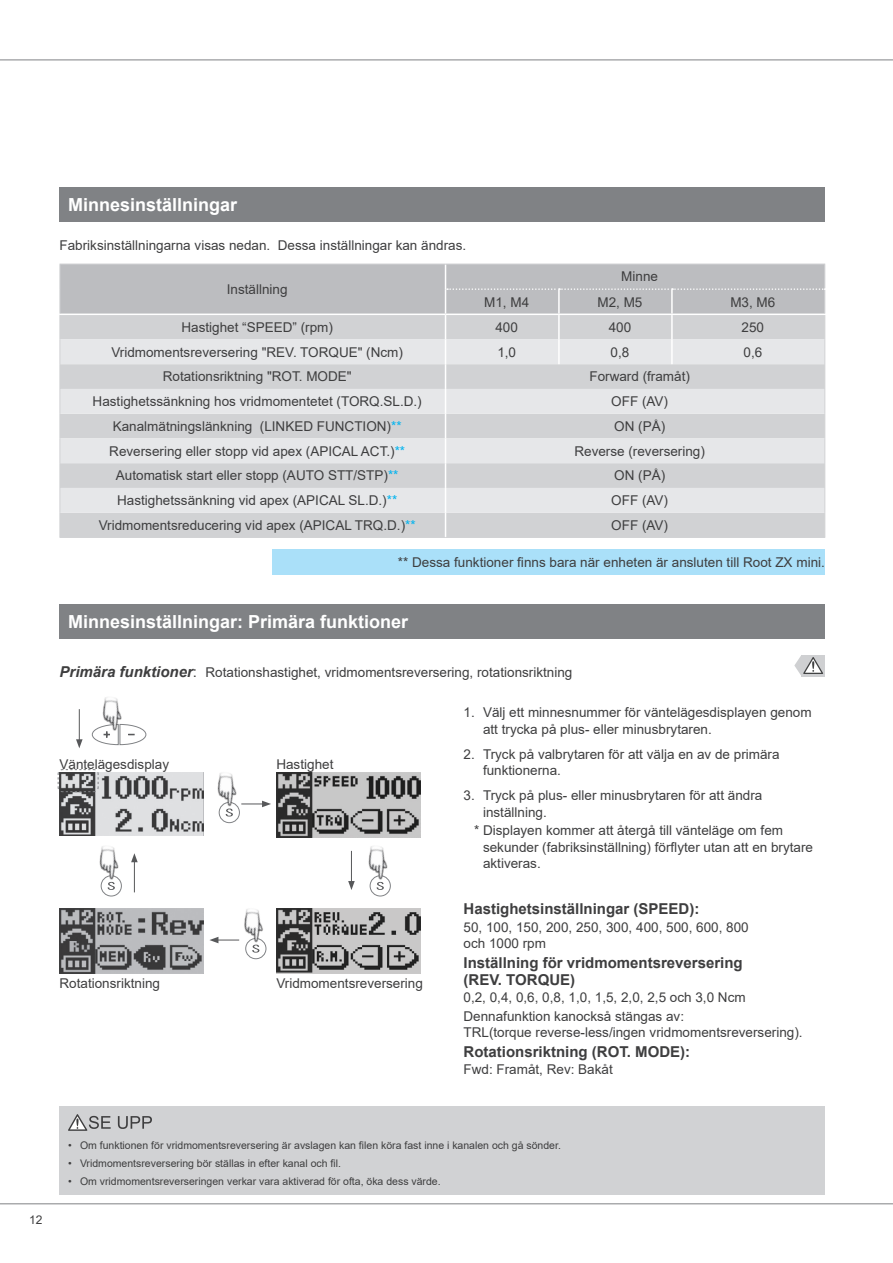
<style>
.page{position:relative;width:893px;height:1263px;background:#fff}
.page>*{position:absolute;margin:0;border:0;box-sizing:border-box;transform-origin:0 0}
.t1{font:700 18px "Arial";color:#fff}
.t2{font:700 15px/16.5px "Arial";color:#3e3e3f}
.t3{font:13.5px/16.5px "Arial";color:#3e3e3f}
.t4{font:12px "Arial";color:#3e3e3f}
.t5{font:10.5px "Arial";color:#3e3e3f}
.s1{color:#00b3ef}
.s2{font-weight:700;font-style:italic;font-size:15px}
.s3{font-size:15px}
</style>
<div class="page">
<hr style="left:0;top:1203px;width:893px;height:1px;background:#808285">
<hr style="left:0;top:60px;width:893px;height:1px;background:#808285">
<div style="left:272px;top:550px;width:553px;height:25px;background:#aae0f9"></div>
<div style="left:60px;top:1106px;width:765px;height:89px;background:#d1d2d4"></div>
<svg style="left:251px;top:801px;width:20px;height:6px"></svg>
<svg style="left:209px;top:937px;width:12px;height:6px"></svg>
<hr style="left:79px;top:709px;width:1px;height:33px;background:#57585a">
<svg style="left:76px;top:739px;width:6px;height:9px"></svg>
<hr style="left:134px;top:860px;width:1px;height:32px;background:#57585a">
<svg style="left:133px;top:853px;width:5px;height:9px"></svg>
<img style="left:276px;top:772px;width:145px;height:65px">
<img style="left:276px;top:908px;width:145px;height:65px">
<img style="left:60px;top:772px;width:144px;height:63px">
<svg style="left:97px;top:726px;width:50px;height:19px"></svg>
<img style="left:80px;top:697px;width:56px;height:44px">
<div style="left:219px;top:802px;width:21px;height:21px;border:1px solid #808285;border-radius:50%"></div>
<img style="left:195px;top:772px;width:56px;height:45px">
<div style="left:370px;top:875px;width:21px;height:21px;border:1px solid #808285;border-radius:50%"></div>
<img style="left:345px;top:832px;width:57px;height:58px">
<div style="left:245px;top:938px;width:21px;height:21px;border:1px solid #808285;border-radius:50%"></div>
<img style="left:221px;top:908px;width:56px;height:45px">
<div style="left:101px;top:875px;width:21px;height:21px;border:1px solid #808285;border-radius:50%"></div>
<img style="left:77px;top:832px;width:56px;height:58px">
<img style="left:60px;top:908px;width:144px;height:65px">
<svg style="left:58px;top:769px;width:41px;height:23px"></svg>
<div style="left:60px;top:187px;width:765px;height:34px;background:#808285"></div>
<div style="left:60px;top:604px;width:765px;height:34px;background:#808285"></div>
<div style="left:801px;top:655px;width:24px;height:21px;background:#cfd0d2"></div>
<svg style="left:794px;top:656px;width:29px;height:19px"></svg>
<svg style="left:68px;top:1114px;width:43px;height:17px"></svg>
<svg style="left:118px;top:1116px;width:34px;height:13px"></svg>
<svg style="left:60px;top:264px;width:765px;height:273px"></svg>
<hr style="left:60px;top:537px;width:386px;height:1px;background:#d1d2d4">
<hr style="left:446px;top:537px;width:113px;height:1px;background:#d1d2d4">
<hr style="left:559px;top:537px;width:113px;height:1px;background:#d1d2d4">
<hr style="left:672px;top:537px;width:153px;height:1px;background:#d1d2d4">
<h1 class="t1" style="left:68px;top:192px;width:171px">Minnesinställningar</h1>
<p class="t3" style="left:60px;top:237px;width:408px">Fabriksinställningarna visas nedan. Dessa inställningar kan ändras.</p>
<p class="t3" style="left:227px;top:281px;width:62px">Inställning</p>
<p class="t3" style="left:621px;top:268px;width:38px">Minne</p>
<p class="t3" style="left:484px;top:293px;width:47px">M1, M4</p>
<p class="t3" style="left:597px;top:293px;width:47px">M2, M5</p>
<p class="t3" style="left:730px;top:293px;width:47px">M3, M6</p>
<p class="t3" style="left:181px;top:319px;width:153px">Hastighet “SPEED” (rpm)</p>
<p class="t3" style="left:495px;top:319px;width:24px">400</p>
<p class="t3" style="left:609px;top:319px;width:24px">400</p>
<p class="t3" style="left:742px;top:319px;width:24px">250</p>
<p class="t3" style="left:111px;top:344px;width:293px">Vridmomentsreversering "REV. TORQUE" (Ncm)</p>
<p class="t3" style="left:497px;top:344px;width:20px">1,0</p>
<p class="t3" style="left:611px;top:344px;width:20px">0,8</p>
<p class="t3" style="left:743px;top:344px;width:20px">0,6</p>
<p class="t3" style="left:163px;top:368px;width:190px">Rotationsriktning "ROT. MODE"</p>
<p class="t3" style="left:589px;top:368px;width:102px">Forward (framåt)</p>
<p class="t3" style="left:93px;top:393px;width:331px">Hastighetssänkning hos vridmomentetet (TORQ.SL.D.)</p>
<p class="t3" style="left:611px;top:393px;width:58px">OFF (AV)</p>
<p class="t3" style="left:113px;top:418px;width:290px">Kanalmätningslänkning (LINKED FUNCTION)<span class="s1">**</span></p>
<p class="t3" style="left:614px;top:418px;width:53px">ON (PÅ)</p>
<p class="t3" style="left:109px;top:443px;width:297px">Reversering eller stopp vid apex (APICAL ACT.)<span class="s1">**</span></p>
<p class="t3" style="left:574px;top:443px;width:132px">Reverse (reversering)</p>
<p class="t3" style="left:116px;top:467px;width:284px">Automatisk start eller stopp (AUTO STT/STP)<span class="s1">**</span></p>
<p class="t3" style="left:614px;top:467px;width:53px">ON (PÅ)</p>
<p class="t3" style="left:117px;top:492px;width:282px">Hastighetssänkning vid apex (APICAL SL.D.)<span class="s1">**</span></p>
<p class="t3" style="left:611px;top:492px;width:58px">OFF (AV)</p>
<p class="t3" style="left:99px;top:517px;width:318px">Vridmomentsreducering vid apex (APICAL TRQ.D.)<span class="s1">**</span></p>
<p class="t3" style="left:611px;top:517px;width:58px">OFF (AV)</p>
<p class="t3" style="left:398px;top:554px;width:428px">** Dessa funktioner finns bara när enheten är ansluten till Root ZX mini.</p>
<h1 class="t1" style="left:68px;top:609px;width:342px">Minnesinställningar: Primära funktioner</h1>
<p class="t3" style="left:60px;top:664px;width:514px"><span class="s2">Primära funktioner</span><span class="s3">:</span> Rotationshastighet, vridmomentsreversering, rotationsriktning</p>
<p class="t3" style="left:483px;top:704px;width:330px;text-indent:-20px">1. Välj ett minnesnummer för väntelägesdisplayen genom att trycka på plus- eller minusbrytaren.</p>
<p class="t3" style="left:483px;top:746px;width:298px;text-indent:-20px">2. Tryck på valbrytaren för att välja en av de primära funktionerna.</p>
<p class="t3" style="left:483px;top:787px;width:281px;text-indent:-20px">3. Tryck på plus- eller minusbrytaren för att ändra inställning.</p>
<p class="t3" style="left:483px;top:822px;width:332px;text-indent:-9px">* Displayen kommer att återgå till vänteläge om fem sekunder (fabriksinställning) förflyter utan att en brytare aktiveras.</p>
<p class="t2" style="left:463px;top:901px;width:237px">Hastighetsinställningar (SPEED):</p>
<p class="t3" style="left:463px;top:919px;width:287px">50, 100, 150, 200, 250, 300, 400, 500, 600, 800 och 1000 rpm</p>
<p class="t2" style="left:463px;top:955px;width:281px">Inställning för vridmomentsreversering (REV. TORQUE)</p>
<p class="t3" style="left:463px;top:988px;width:284px;line-height:18.8px">0,2, 0,4, 0,6, 0,8, 1,0, 1,5, 2,0, 2,5 och 3,0 Ncm<br>Dennafunktion kanockså stängas av:</p>
<p class="t3" style="left:463px;top:1024px;width:341px">TRL(torque reverse-less/ingen vridmomentsreversering).</p>
<p class="t2" style="left:463px;top:1044px;width:228px">Rotationsriktning (ROT. MODE):</p>
<p class="t3" style="left:463px;top:1061px;width:151px">Fwd: Framåt, Rev: Bakåt</p>
<p class="t3" style="left:60px;top:756px;width:111px">Väntelägesdisplay</p>
<p class="t3" style="left:276px;top:756px;width:59px">Hastighet</p>
<p class="t3" style="left:60px;top:975px;width:102px">Rotationsriktning</p>
<p class="t3" style="left:276px;top:975px;width:148px">Vridmomentsreversering</p>
<p class="t4" style="left:29px;top:1212px;width:15px">12</p>
<p class="t5" style="left:68px;top:1138px;width:494px">• Om funktionen för vridmomentsreversering är avslagen kan filen köra fast inne i kanalen och gå sönder.</p>
<p class="t5" style="left:68px;top:1156px;width:275px">• Vridmomentsreversering bör ställas in efter kanal och fil.</p>
<p class="t5" style="left:68px;top:1174px;width:374px">• Om vridmomentsreverseringen verkar vara aktiverad för ofta, öka dess värde.</p>
</div>
